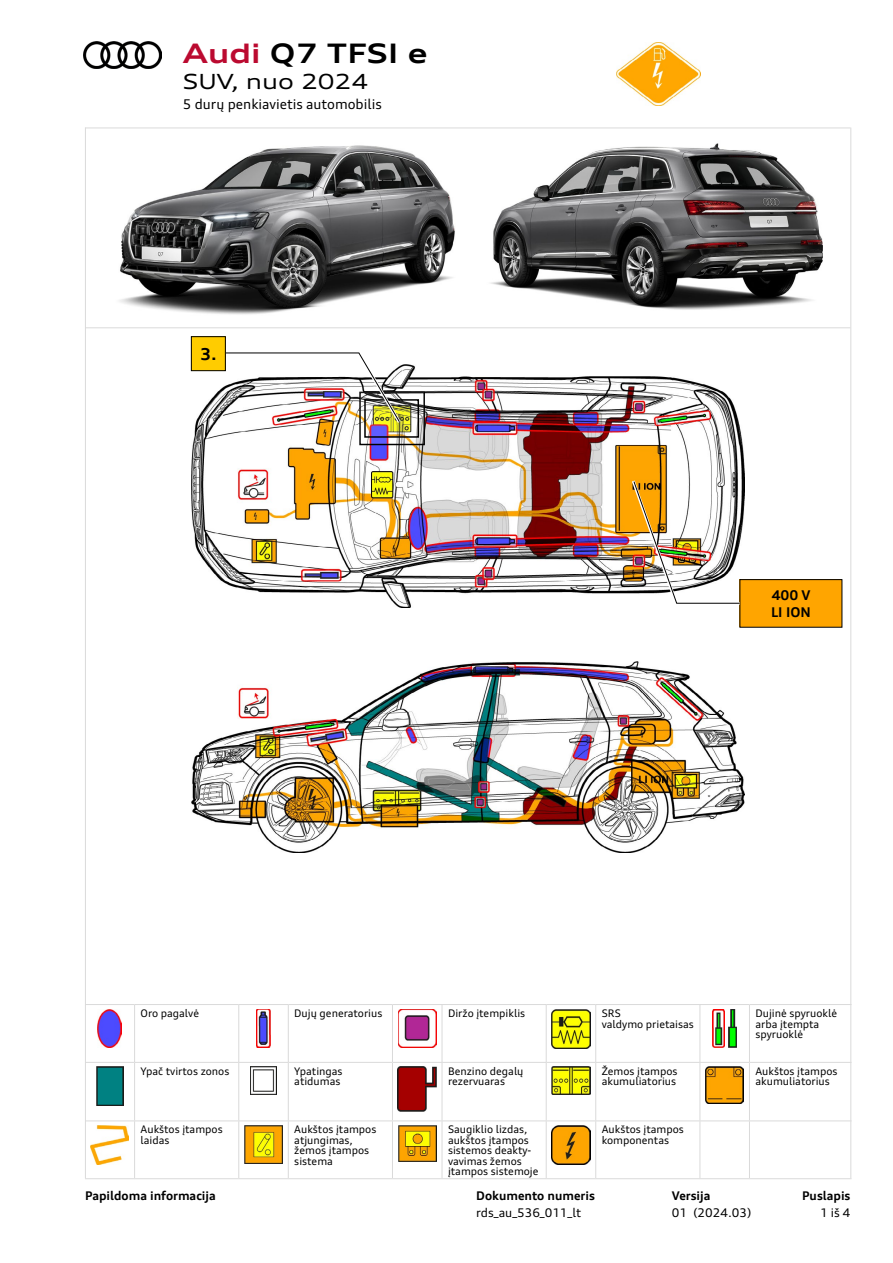
<style>
.page{position:relative;width:893px;height:1263px;background:#fff}
.page>*{position:absolute;margin:0;border:0;box-sizing:border-box;transform-origin:0 0}
.Kopfzeile_Ueberschrift{font:700 expanded 27px "Audi Type";color:#000}
.Kopfzeile_Untertitel{font:expanded 21px "Audi Type";color:#000}
.Kapiteltitel{font:700 16.5px "Audi Type";color:#000}
.Text{font:13.5px "Audi Type";color:#000}
.Warntext{font:700 13.5px "Audi Type";color:#000}
.Fusszeile_fett{font:700 12px "Audi Type";color:#000}
.Fusszeile{font:12px "Audi Type";color:#000}
.Legende_Seite_1{font:10.5px/10.5px "Audi Type";color:#000}
.s1{color:#bb0a30}
</style>
<div class="page">
<hr style="left:135px;top:1004px;width:104px;height:1px;background:#dadada">
<hr style="left:239px;top:1004px;width:49px;height:1px;background:#dadada">
<hr style="left:238px;top:1005px;width:1px;height:57px;background:#dadada">
<hr style="left:288px;top:1004px;width:104px;height:1px;background:#dadada">
<hr style="left:288px;top:1005px;width:1px;height:57px;background:#dadada">
<hr style="left:392px;top:1004px;width:50px;height:1px;background:#dadada">
<hr style="left:392px;top:1005px;width:1px;height:57px;background:#dadada">
<hr style="left:442px;top:1004px;width:104px;height:1px;background:#dadada">
<hr style="left:442px;top:1005px;width:1px;height:57px;background:#dadada">
<hr style="left:546px;top:1004px;width:50px;height:1px;background:#dadada">
<hr style="left:546px;top:1005px;width:1px;height:57px;background:#dadada">
<hr style="left:596px;top:1004px;width:104px;height:1px;background:#dadada">
<hr style="left:595px;top:1005px;width:1px;height:57px;background:#dadada">
<hr style="left:700px;top:1004px;width:49px;height:1px;background:#dadada">
<hr style="left:699px;top:1005px;width:1px;height:57px;background:#dadada">
<hr style="left:749px;top:1004px;width:102px;height:1px;background:#dadada">
<hr style="left:749px;top:1005px;width:1px;height:57px;background:#dadada">
<hr style="left:288px;top:1062px;width:104px;height:1px;background:#dadada">
<hr style="left:392px;top:1062px;width:50px;height:1px;background:#dadada">
<hr style="left:392px;top:1063px;width:1px;height:57px;background:#dadada">
<hr style="left:442px;top:1062px;width:104px;height:1px;background:#dadada">
<hr style="left:442px;top:1063px;width:1px;height:57px;background:#dadada">
<hr style="left:546px;top:1062px;width:50px;height:1px;background:#dadada">
<hr style="left:546px;top:1063px;width:1px;height:57px;background:#dadada">
<hr style="left:596px;top:1062px;width:104px;height:1px;background:#dadada">
<hr style="left:595px;top:1063px;width:1px;height:57px;background:#dadada">
<hr style="left:700px;top:1062px;width:49px;height:1px;background:#dadada">
<hr style="left:699px;top:1063px;width:1px;height:57px;background:#dadada">
<hr style="left:749px;top:1062px;width:102px;height:1px;background:#dadada">
<hr style="left:749px;top:1063px;width:1px;height:57px;background:#dadada">
<hr style="left:239px;top:1120px;width:49px;height:1px;background:#dadada">
<hr style="left:392px;top:1121px;width:1px;height:57px;background:#dadada">
<hr style="left:442px;top:1120px;width:104px;height:1px;background:#dadada">
<hr style="left:442px;top:1121px;width:1px;height:57px;background:#dadada">
<hr style="left:546px;top:1120px;width:50px;height:1px;background:#dadada">
<hr style="left:546px;top:1121px;width:1px;height:57px;background:#dadada">
<hr style="left:596px;top:1120px;width:104px;height:1px;background:#dadada">
<hr style="left:595px;top:1121px;width:1px;height:57px;background:#dadada">
<hr style="left:700px;top:1120px;width:49px;height:1px;background:#dadada">
<hr style="left:699px;top:1121px;width:1px;height:57px;background:#dadada">
<hr style="left:749px;top:1120px;width:102px;height:1px;background:#dadada">
<hr style="left:749px;top:1121px;width:1px;height:57px;background:#dadada">
<hr style="left:288px;top:1178px;width:104px;height:1px;background:#dadada">
<hr style="left:392px;top:1178px;width:50px;height:1px;background:#dadada">
<hr style="left:442px;top:1178px;width:104px;height:1px;background:#dadada">
<hr style="left:546px;top:1178px;width:50px;height:1px;background:#dadada">
<hr style="left:596px;top:1178px;width:104px;height:1px;background:#dadada">
<hr style="left:700px;top:1178px;width:49px;height:1px;background:#dadada">
<hr style="left:749px;top:1178px;width:102px;height:1px;background:#dadada">
<hr style="left:85px;top:1120px;width:50px;height:1px;background:#dadada">
<hr style="left:288px;top:1120px;width:104px;height:1px;background:#dadada">
<hr style="left:85px;top:1178px;width:50px;height:1px;background:#dadada">
<hr style="left:85px;top:1004px;width:50px;height:1px;background:#dadada">
<hr style="left:134px;top:1005px;width:1px;height:57px;background:#dadada">
<hr style="left:85px;top:1062px;width:50px;height:1px;background:#dadada">
<hr style="left:135px;top:1062px;width:104px;height:1px;background:#dadada">
<hr style="left:134px;top:1063px;width:1px;height:57px;background:#dadada">
<hr style="left:239px;top:1062px;width:49px;height:1px;background:#dadada">
<hr style="left:238px;top:1063px;width:1px;height:57px;background:#dadada">
<hr style="left:288px;top:1063px;width:1px;height:57px;background:#dadada">
<hr style="left:135px;top:1120px;width:104px;height:1px;background:#dadada">
<hr style="left:134px;top:1121px;width:1px;height:57px;background:#dadada">
<hr style="left:238px;top:1121px;width:1px;height:57px;background:#dadada">
<hr style="left:288px;top:1121px;width:1px;height:57px;background:#dadada">
<hr style="left:392px;top:1120px;width:50px;height:1px;background:#dadada">
<hr style="left:135px;top:1178px;width:104px;height:1px;background:#dadada">
<hr style="left:239px;top:1178px;width:49px;height:1px;background:#dadada">
<img style="left:98px;top:1009px;width:24px;height:38px">
<img style="left:257px;top:1009px;width:13px;height:38px">
<img style="left:398px;top:1009px;width:38px;height:38px">
<img style="left:551px;top:1009px;width:39px;height:39px">
<img style="left:713px;top:1009px;width:12px;height:38px">
<img style="left:729px;top:1009px;width:8px;height:38px">
<img style="left:96px;top:1067px;width:27px;height:38px">
<img style="left:250px;top:1067px;width:27px;height:27px">
<img style="left:398px;top:1067px;width:39px;height:44px">
<img style="left:551px;top:1067px;width:39px;height:27px">
<img style="left:705px;top:1067px;width:39px;height:37px">
<img style="left:91px;top:1125px;width:38px;height:40px">
<img style="left:244px;top:1125px;width:39px;height:39px">
<img style="left:398px;top:1125px;width:38px;height:37px">
<img style="left:552px;top:1125px;width:38px;height:39px">
<hr style="left:85px;top:128px;width:765px;height:1px;background:#dadada">
<hr style="left:85px;top:327px;width:765px;height:1px;background:#dadada">
<hr style="left:85px;top:128px;width:1px;height:1050px;background:#dadada">
<hr style="left:850px;top:128px;width:1px;height:1050px;background:#dadada">
<img style="left:191px;top:365px;width:553px;height:242px">
<img style="left:191px;top:661px;width:553px;height:191px">
<img style="left:119px;top:145px;width:336px;height:170px">
<img style="left:491px;top:143px;width:332px;height:167px">
<div style="left:740px;top:580px;width:102px;height:47px;background:#ffa500"></div>
<div style="left:739px;top:579px;width:103px;height:49px;border:1px solid #000"></div>
<img style="left:629px;top:477px;width:113px;height:129px">
<div style="left:359px;top:392px;width:66px;height:53px;border:2px solid #000"></div>
<svg style="left:360px;top:393px;width:64px;height:51px"></svg>
<div style="left:364px;top:399px;width:55px;height:39px;border:2px solid #000"></div>
<svg style="left:220px;top:352px;width:183px;height:74px"></svg>
<div style="left:191px;top:337px;width:34px;height:34px;background:#fc0"></div>
<div style="left:191px;top:336px;width:35px;height:35px;border:1px solid #000"></div>
<img style="left:617px;top:43px;width:84px;height:62px">
<img style="left:84px;top:41px;width:78px;height:27px">
<p class="Kopfzeile_Ueberschrift" style="left:183px;top:37px;width:246px"><span class="s1">Audi</span> Q7 TFSI e</p>
<p class="Kopfzeile_Untertitel" style="left:183px;top:68px;width:187px">SUV, nuo 2024</p>
<p class="Text" style="left:183px;top:96px;width:201px">5 durų penkiavietis automobilis</p>
<p class="Kapiteltitel" style="left:200px;top:344px;width:18px">3.</p>
<p class="Warntext" style="left:772px;top:587px;width:40px">400 V</p>
<p class="Warntext" style="left:771px;top:604px;width:41px">LI ION</p>
<p class="Legende_Seite_1" style="left:141px;top:1008px;width:60px">Oro pagalvė</p>
<p class="Legende_Seite_1" style="left:294px;top:1008px;width:90px">Dujų generatorius</p>
<p class="Legende_Seite_1" style="left:448px;top:1008px;width:79px">Diržo įtempiklis</p>
<p class="Legende_Seite_1" style="left:602px;top:1008px;width:21px">SRS</p>
<p class="Legende_Seite_1" style="left:602px;top:1018px;width:94px">valdymo prietaisas</p>
<p class="Legende_Seite_1" style="left:755px;top:1008px;width:83px">Dujinė spyruoklė arba įtempta spyruoklė</p>
<p class="Legende_Seite_1" style="left:141px;top:1066px;width:90px">Ypač tvirtos zonos</p>
<p class="Legende_Seite_1" style="left:294px;top:1066px;width:50px">Ypatingas atidumas</p>
<p class="Legende_Seite_1" style="left:448px;top:1066px;width:77px">Benzino degalų rezervuaras</p>
<p class="Legende_Seite_1" style="left:602px;top:1066px;width:77px">Žemos įtampos akumuliatorius</p>
<p class="Legende_Seite_1" style="left:755px;top:1066px;width:84px">Aukštos įtampos akumuliatorius</p>
<p class="Legende_Seite_1" style="left:141px;top:1124px;width:84px">Aukštos įtampos laidas</p>
<p class="Legende_Seite_1" style="left:294px;top:1124px;width:84px">Aukštos įtampos atjungimas, žemos įtampos sistema</p>
<p class="Legende_Seite_1" style="left:448px;top:1124px;width:92px">Saugiklio lizdas, aukštos įtampos sistemos deakty&shy;vavimas žemos įtampos sistemoje</p>
<p class="Legende_Seite_1" style="left:602px;top:1124px;width:84px">Aukštos įtampos komponentas</p>
<p class="Fusszeile_fett" style="left:85px;top:1188px;width:132px">Papildoma informacija</p>
<p class="Fusszeile_fett" style="left:476px;top:1188px;width:120px">Dokumento numeris</p>
<p class="Fusszeile" style="left:476px;top:1205px;width:106px">rds_au_536_011_lt</p>
<p class="Fusszeile_fett" style="left:672px;top:1188px;width:40px">Versija</p>
<p class="Fusszeile" style="left:672px;top:1205px;width:81px">01 (2024.03)</p>
<p class="Fusszeile_fett" style="left:802px;top:1188px;width:50px">Puslapis</p>
<p class="Fusszeile" style="left:820px;top:1205px;width:32px">1 iš 4</p>
</div>
